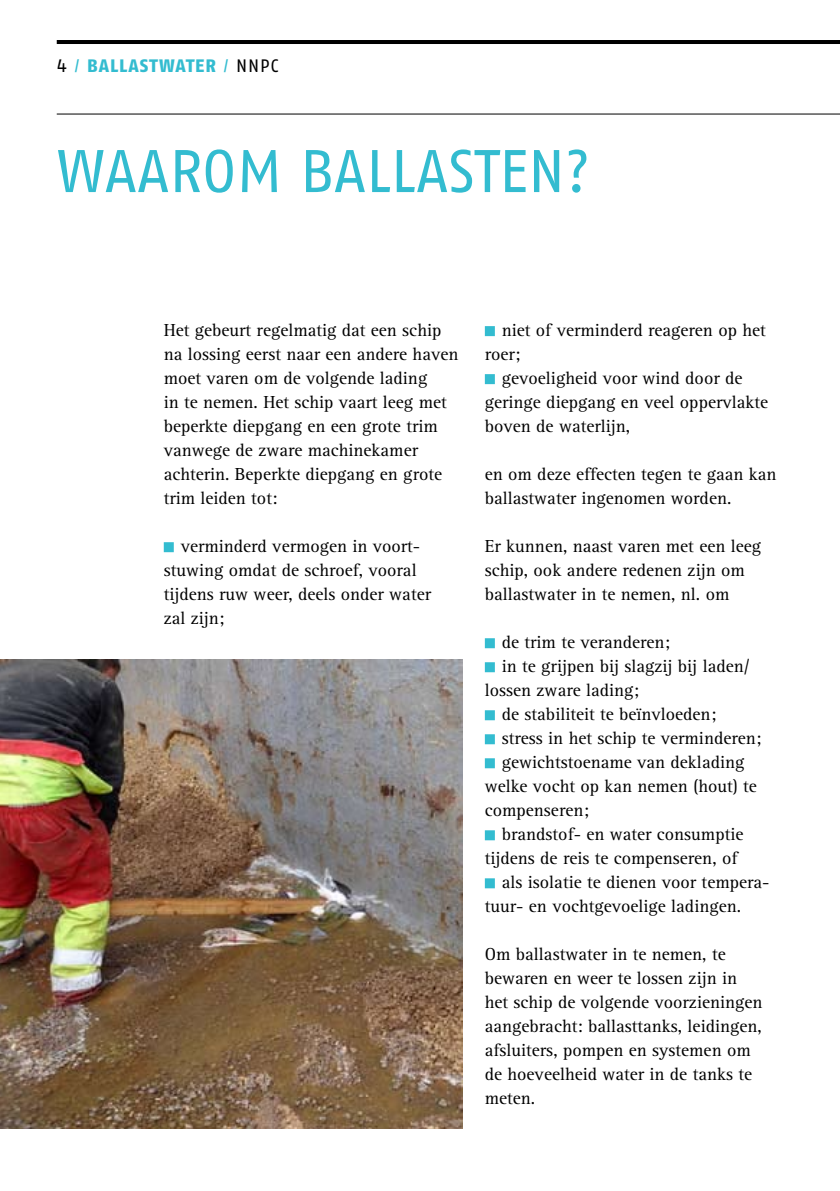
<style>
.page{position:relative;width:840px;height:1191px;background:#fff}
.page>*{position:absolute;margin:0;border:0;box-sizing:border-box;transform-origin:0 0}
.t1{font:60px "Fago No Regular Tf";letter-spacing:-.005em;color:#33bcd0}
.t2{font:18px/24px "Rotis Serif";color:#000}
.t3{font:18px "Fago No Exb Tf";letter-spacing:.05em;color:#33bcd0}
.s1{font-family:"Fago No Regular Tf"}
.s2{font-family:"Fago No Regular Tf";color:#000}
</style>
<div class="page">
<hr style="left:57px;top:40px;width:782px;height:4px;background:#000">
<div style="left:164px;top:542px;width:10px;height:10px;background:#33bcd0"></div>
<div style="left:484px;top:326px;width:10px;height:10px;background:#33bcd0"></div>
<div style="left:484px;top:374px;width:10px;height:10px;background:#33bcd0"></div>
<div style="left:484px;top:638px;width:10px;height:10px;background:#33bcd0"></div>
<div style="left:484px;top:662px;width:10px;height:10px;background:#33bcd0"></div>
<div style="left:484px;top:710px;width:10px;height:10px;background:#33bcd0"></div>
<div style="left:484px;top:734px;width:10px;height:10px;background:#33bcd0"></div>
<div style="left:484px;top:758px;width:10px;height:10px;background:#33bcd0"></div>
<div style="left:484px;top:830px;width:10px;height:10px;background:#33bcd0"></div>
<div style="left:484px;top:878px;width:10px;height:10px;background:#33bcd0"></div>
<img style="left:0;top:659px;width:462px;height:469px">
<hr style="left:57px;top:114px;width:782px;height:1px;background:#000">
<p class="t3" style="left:74px;top:55px;width:206px"><span class="s1">/</span> BALLASTWATER <span class="s1">/</span> <span class="s2">NNPC</span></p>
<h1 class="t1" style="left:57px;top:137px;width:273px">WAAROM BALLA</h1>
<h1 class="t1" style="left:448px;top:137px;width:144px">STEN ?</h1>
<p class="t2" style="left:164px;top:319px;width:296px">Het gebeurt regelmatig dat een schip na lossing eerst naar een andere haven moet varen om de volgende lading<br>in te nemen. Het schip vaart leeg met beperkte diepgang en een grote trim vanwege de zware machinekamer achterin. Beperkte diepgang en grote trim leiden tot:</p>
<p class="t2" style="left:164px;top:535px;width:268px;text-indent:17px">verminderd vermogen in voort&shy;stuwing omdat de schroef, vooral tijdens ruw weer, deels onder water zal zijn;</p>
<p class="t2" style="left:484px;top:319px;width:282px;text-indent:17px">niet of verminderd reageren op het roer;</p>
<p class="t2" style="left:484px;top:367px;width:284px;text-indent:17px">gevoeligheid voor wind door de geringe diepgang en veel oppervlakte boven de waterlijn,</p>
<p class="t2" style="left:484px;top:463px;width:293px">en om deze effecten tegen te gaan kan ballastwater ingenomen worden.</p>
<p class="t2" style="left:484px;top:535px;width:277px">Er kunnen, naast varen met een leeg schip, ook andere redenen zijn om ballastwater in te nemen, nl. om</p>
<p class="t2" style="left:501px;top:631px;width:169px">de trim te veranderen;</p>
<p class="t2" style="left:501px;top:655px;width:249px">in te grijpen bij slagzij bij laden/</p>
<p class="t2" style="left:484px;top:679px;width:155px">lossen zware lading;</p>
<p class="t2" style="left:501px;top:703px;width:215px">de stabiliteit te beïnvloeden;</p>
<p class="t2" style="left:501px;top:727px;width:260px">stress in het schip te verminderen;</p>
<p class="t2" style="left:501px;top:751px;width:244px">gewichtstoename van deklading</p>
<p class="t2" style="left:484px;top:775px;width:273px">welke vocht op kan nemen (hout) te</p>
<p class="t2" style="left:484px;top:799px;width:105px">compenseren;</p>
<p class="t2" style="left:501px;top:823px;width:243px">brandstof- en water consumptie</p>
<p class="t2" style="left:484px;top:847px;width:254px">tijdens de reis te compenseren, of</p>
<p class="t2" style="left:501px;top:871px;width:269px">als isolatie te dienen voor tempera-</p>
<p class="t2" style="left:484px;top:895px;width:257px">tuur- en vochtgevoelige ladingen.</p>
<p class="t2" style="left:484px;top:943px;width:279px">Om ballastwater in te nemen, te bewaren en weer te lossen zijn in het schip de volgende voorzieningen aangebracht: ballasttanks, leidingen, afsluiters, pompen en systemen om de hoeveelheid water in de tanks te meten.</p>
</div>
